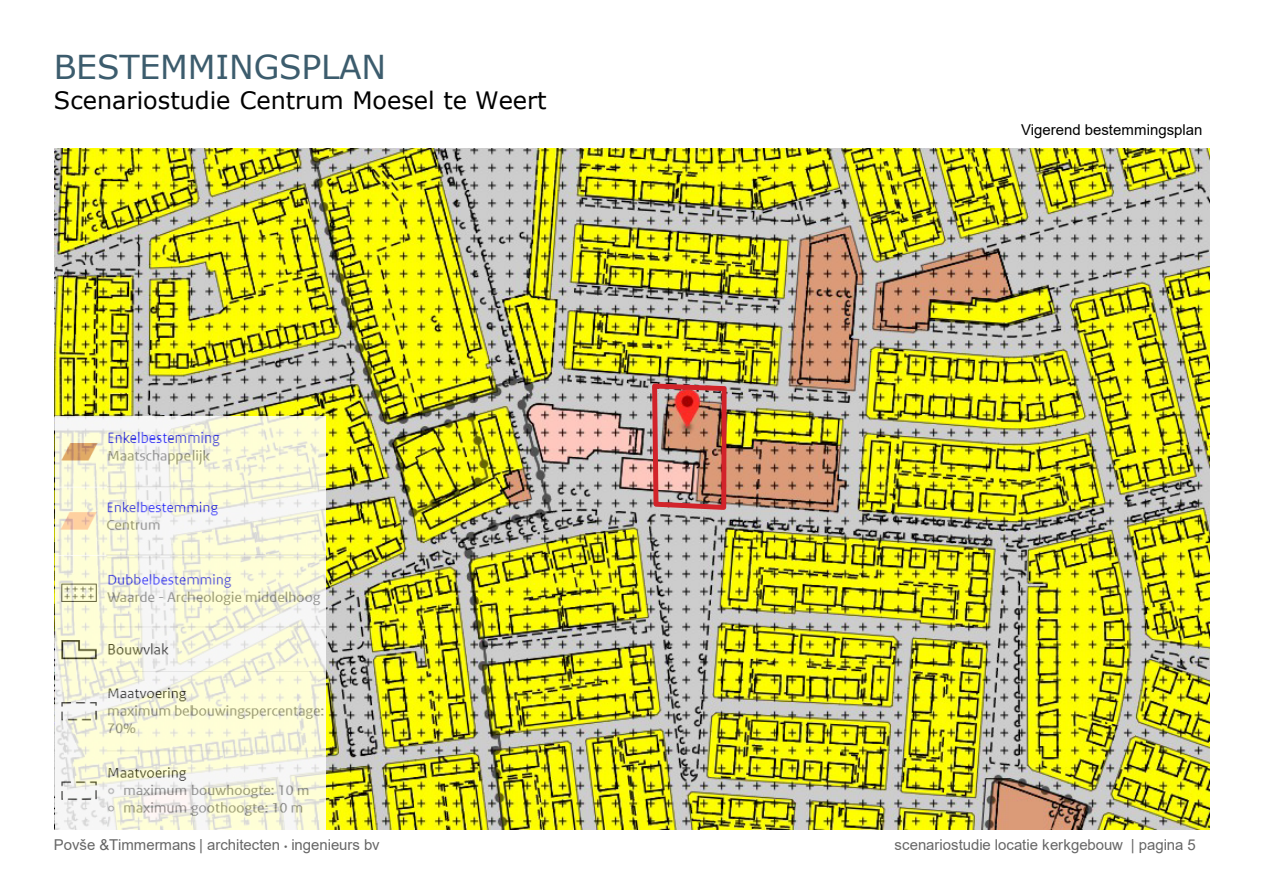
<style>
.page{position:relative;width:1264px;height:894px;background:#fff}
.page>*{position:absolute;margin:0;border:0;box-sizing:border-box;transform-origin:0 0}
.t1{font:33px "Verdana";letter-spacing:-.005em;color:#3c5c6d}
.t2{font:24px "Verdana";color:#000}
.t3{font:15px "Arial";color:#666}
.t4{font:15px "Arial";color:#000}
.s1{font-family:"Arial Unicode MS";font-size:9.75px}
</style>
<div class="page">
<img style="left:54px;top:149px;width:1155px;height:680px">
<img style="left:593px;top:381px;width:136px;height:156px">
<img style="left:55px;top:416px;width:270px;height:413px">
<h2 class="t1" style="left:54px;top:44px;width:334px">BESTEMMINGSPLAN</h2>
<h2 class="t2" style="left:54px;top:83px;width:494px">Scenariostudie Centrum Moesel te Weert</h2>
<p class="t4" style="left:1020px;top:120px;width:183px">Vigerend bestemmingsplan</p>
<p class="t3" style="left:54px;top:834px;width:327px">Povše &amp;Timmermans | architecten <span class="s1">•</span> ingenieurs bv</p>
<p class="t3" style="left:894px;top:834px;width:302px">scenariostudie locatie kerkgebouw | pagina 5</p>
</div>
